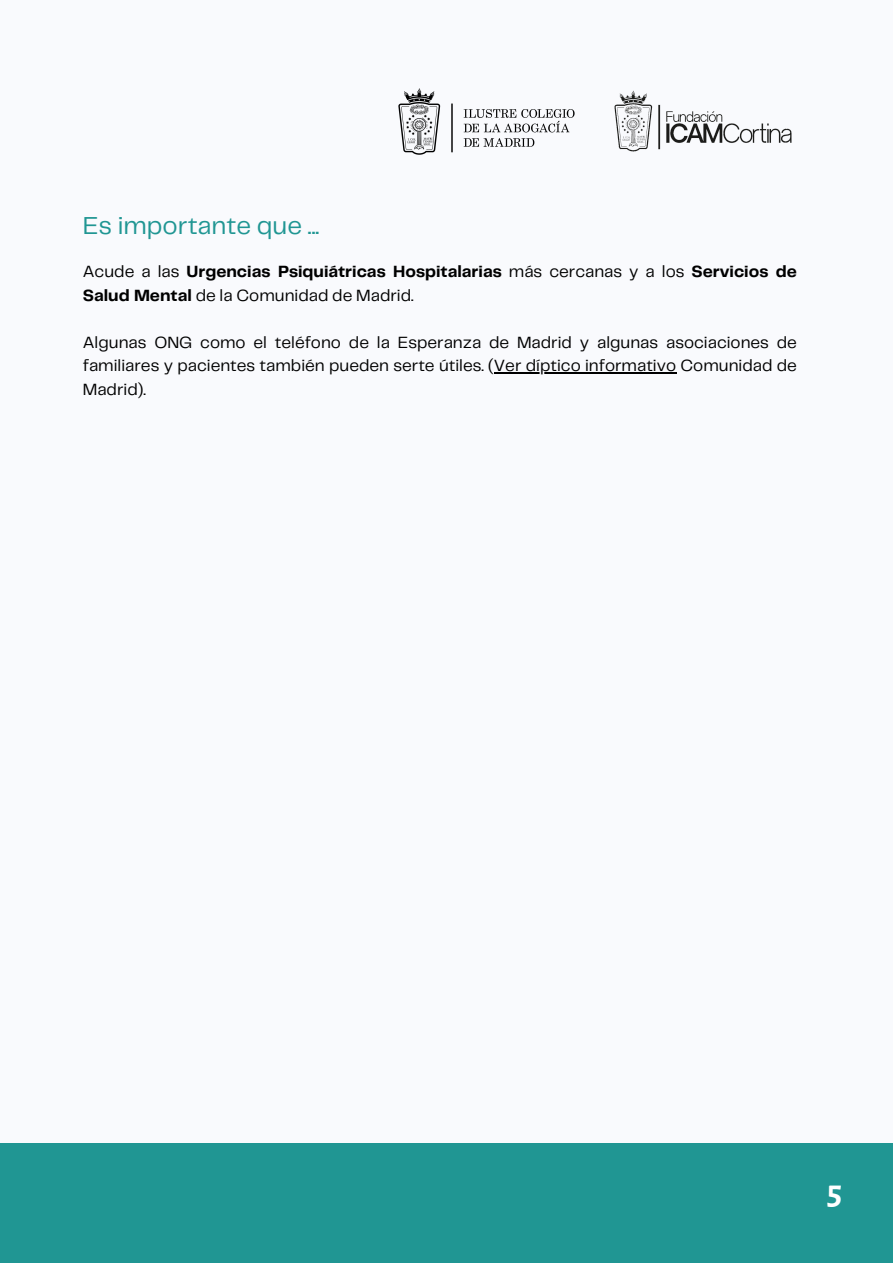
<style>
.page{position:relative;width:893px;height:1264px;background:#fff}
.page>*{position:absolute;margin:0;border:0;box-sizing:border-box;transform-origin:0 0}
.t1{font:700 35.7px "Alegreya Sans SC";color:#fff}
.t2{font:25.5px "Telegraf";color:#209693}
.t3{font:16.8px/23.5px "Telegraf";color:#000;text-align:justify}
.t4{font:700 16.8px/23.5px "Telegraf";color:#000}
.s1{font-weight:400}
</style>
<div class="page">
<div style="left:0;top:0;width:892px;height:1262px;background:#f9fafd"></div>
<img style="left:398px;top:88px;width:177px;height:67px">
<img style="left:614px;top:90px;width:178px;height:62px">
<div style="left:0;top:1143px;width:892px;height:119px;background:#209693"></div>
<hr style="left:494px;top:372px;width:182px;height:1px;background:#000">
<p class="t2" style="left:83px;top:215px;width:238px">Es importante que ...</p>
<p class="t4" style="left:83px;top:260px;width:715px"><span class="s1">Acude a las</span> Urgencias Psiquiátricas Hospitalarias <span class="s1">más cercanas y a los</span> Servicios de<br>Salud Mental <span class="s1">de la Comunidad de Madrid.</span></p>
<p class="t3" style="left:83px;top:331px;width:715px">Algunas ONG como el teléfono de la Esperanza de Madrid y algunas asociaciones de familiares y pacientes también pueden serte útiles. (Ver díptico informativo Comunidad de Madrid).</p>
<p class="t1" style="left:826px;top:1175px;width:17px">5</p>
</div>
